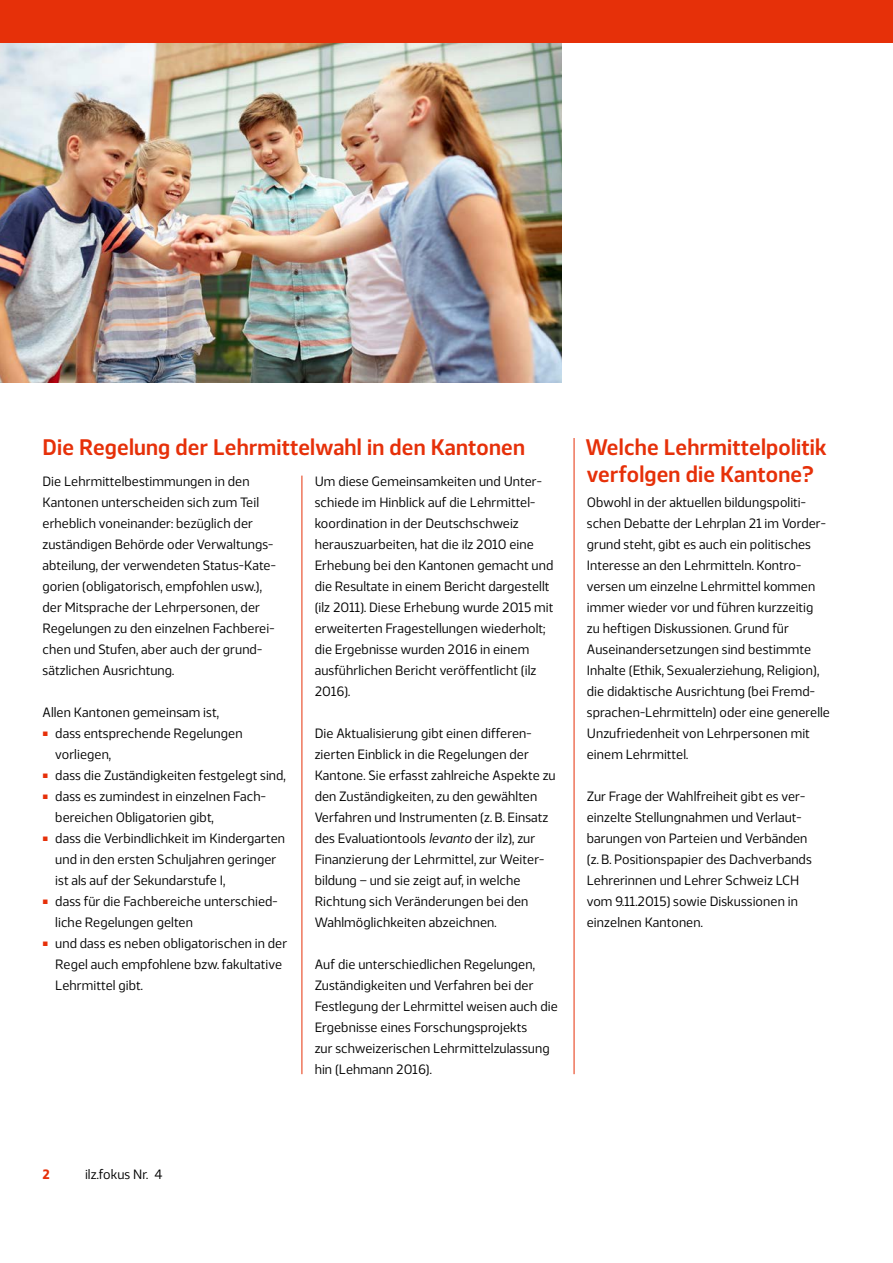
<style>
.page{position:relative;width:893px;height:1263px;background:#fff}
.page>*{position:absolute;margin:0;border:0;box-sizing:border-box;transform-origin:0 0}
.t1{font:600 22.5px/27px "Webnar";letter-spacing:.01em;color:#e63009}
.t2{font:13.5px/21px "Webnar";letter-spacing:.005em;color:#000}
.t3{font:700 13.5px "Webnar";color:#e63009}
.s1{font-style:italic}
</style>
<div class="page">
<img style="left:0;top:43px;width:561px;height:339px">
<div style="left:0;top:0;width:893px;height:43px;background:#e63009"></div>
<hr style="left:302px;top:476px;width:1px;height:598px;background:#e63009">
<hr style="left:574px;top:438px;width:1px;height:636px;background:#e63009">
<h1 class="t1" style="left:43px;top:432px;width:484px">Die Regelung der Lehrmittelwahl in den Kantonen</h1>
<p class="t2" style="left:43px;top:470px;width:235px">Die Lehrmittelbestimmungen in den Kantonen unterscheiden sich zum Teil erheblich voneinander: bezüglich der zuständigen Behörde oder Verwaltungs&shy;abteilung, der verwendeten Status-Kate&shy;gorien (obligatorisch, empfohlen usw.), der Mitsprache der Lehrpersonen, der Regelungen zu den einzelnen Fachberei&shy;chen und Stufen, aber auch der grund&shy;sätzlichen Ausrichtung.</p>
<p class="t2" style="left:55px;top:701px;width:233px;text-indent:-13px">Allen Kantonen gemeinsam ist,<br>dass entsprechende Regelungen vorliegen,<br>dass die Zuständigkeiten festgelegt sind, dass es zumindest in einzelnen Fach&shy;bereichen Obligatorien gibt,<br>dass die Verbindlichkeit im Kindergarten und in den ersten Schuljahren geringer ist als auf der Sekundarstufe I,<br>dass für die Fachbereiche unterschied&shy;liche Regelungen gelten<br>und dass es neben obligatorischen in der<br>Regel auch empfohlene bzw. fakultative<br>Lehrmittel gibt.</p>
<p class="t2" style="left:315px;top:470px;width:240px">Um diese Gemeinsamkeiten und Unter&shy;schiede im Hinblick auf die Lehrmittel&shy;koordination in der Deutschschweiz herauszuarbeiten, hat die ilz 2010 eine Erhebung bei den Kantonen gemacht und die Resultate in einem Bericht dargestellt (ilz 2011). Diese Erhebung wurde 2015 mit erweiterten Fragestellungen wiederholt; die Ergebnisse wurden 2016 in einem ausführlichen Bericht veröffentlicht (ilz 2016).</p>
<p class="t2" style="left:315px;top:722px;width:243px">Die Aktualisierung gibt einen differen&shy;zierten Einblick in die Regelungen der Kantone. Sie erfasst zahlreiche Aspekte zu den Zuständigkeiten, zu den gewählten Verfahren und Instrumenten (z. B. Einsatz des Evaluationtools <span class="s1">levanto</span> der ilz), zur Finanzierung der Lehrmittel, zur Weiter&shy;bildung – und sie zeigt auf, in welche Richtung sich Veränderungen bei den Wahlmöglichkeiten abzeichnen.</p>
<p class="t2" style="left:315px;top:953px;width:245px">Auf die unterschiedlichen Regelungen, Zuständigkeiten und Verfahren bei der Festlegung der Lehrmittel weisen auch die Ergebnisse eines Forschungsprojekts<br>zur schweizerischen Lehrmittelzulassung hin (Lehmann 2016).</p>
<h1 class="t1" style="left:585px;top:432px;width:243px">Welche Lehrmittelpolitik verfolgen die Kantone?</h1>
<p class="t2" style="left:587px;top:491px;width:245px">Obwohl in der aktuellen bildungspoliti&shy;schen Debatte der Lehrplan 21 im Vorder&shy;grund steht, gibt es auch ein politisches Interesse an den Lehrmitteln. Kontro&shy;versen um einzelne Lehrmittel kommen immer wieder vor und führen kurzzeitig<br>zu heftigen Diskussionen. Grund für Auseinandersetzungen sind bestimmte Inhalte (Ethik, Sexualerziehung, Religion), die didaktische Ausrichtung (bei Fremd&shy;sprachen-Lehrmitteln) oder eine generelle Unzufriedenheit von Lehrpersonen mit einem Lehrmittel.</p>
<p class="t2" style="left:587px;top:785px;width:226px">Zur Frage der Wahlfreiheit gibt es ver&shy;einzelte Stellungnahmen und Verlaut&shy;barungen von Parteien und Verbänden (z. B. Positionspapier des Dachverbands Lehrerinnen und Lehrer Schweiz LCH vom 9.11.2015) sowie Diskussionen in einzelnen Kantonen.</p>
<p class="t3" style="left:43px;top:1164px;width:9px">2</p>
<p class="t2" style="left:85px;top:1163px;width:79px">ilz.fokus Nr. 4</p>
</div>
